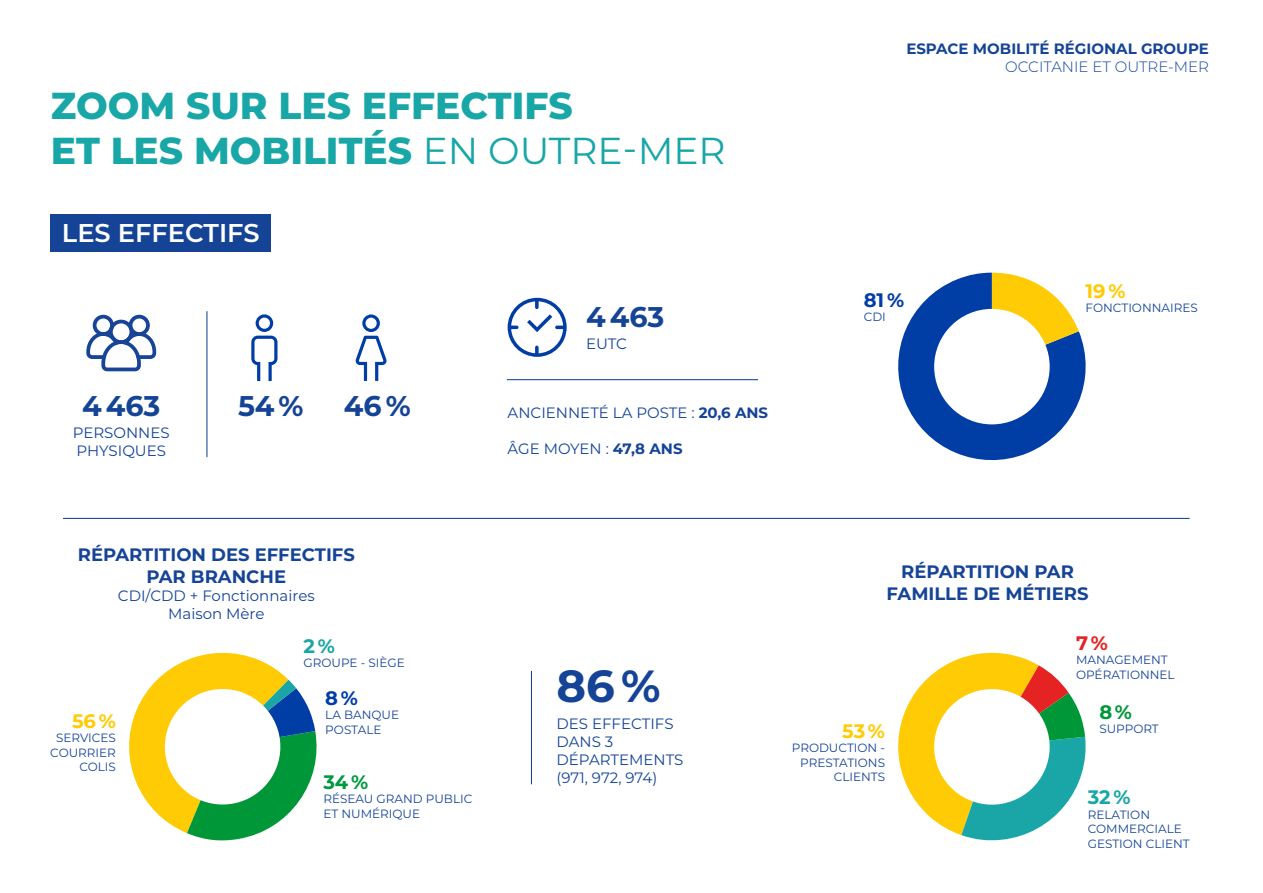
<style>
.page{position:relative;width:1263px;height:893px;background:#fff}
.page>*{position:absolute;margin:0;border:0;box-sizing:border-box;transform-origin:0 0}
.t1{font:700 45px "Montserrat";color:#154496}
.t2{font:800 37.5px/45px "Montserrat";color:#18a6a7}
.t3{font:700 28.5px "Montserrat";color:#154496}
.t4{font:600 25.65px "Montserrat";color:#fff}
.t5{font:700 19.5px "Montserrat";color:#ffcb05}
.t6{font:700 19.5px "Montserrat";color:#003da5}
.t7{font:700 19.5px "Montserrat";color:#1aa6a6}
.t8{font:700 19.5px "Montserrat";color:#009941}
.t9{font:700 19.5px "Montserrat";color:#e52323}
.t10{font:700 19.5px "Montserrat";color:#009739}
.t11{font:700 18px/21.6px "Montserrat";color:#154496;text-align:center}
.t12{font:15px/18px "Montserrat";color:#154496}
.t13{font:700 15px "Montserrat";color:#154496}
.t14{font:300 15px "Montserrat";color:#154496}
.t15{font:12px/14.4px "Montserrat";color:#154496}
.s1{font-weight:400}
.s2{font-weight:700}
</style>
<div class="page">
<svg style="left:86px;top:315px;width:70px;height:56px"></svg>
<svg style="left:355px;top:314px;width:32px;height:67px"></svg>
<svg style="left:251px;top:314px;width:26px;height:67px"></svg>
<hr style="left:507px;top:379px;width:251px;height:1px;background:#154496">
<hr style="left:63px;top:518px;width:1126px;height:1px;background:#154496">
<hr style="left:206px;top:311px;width:1px;height:146px;background:#154496">
<hr style="left:531px;top:671px;width:1px;height:113px;background:#154496">
<svg style="left:508px;top:298px;width:59px;height:59px"></svg>
<div style="left:51px;top:214px;width:220px;height:38px;background:#154496"></div>
<svg style="left:898px;top:273px;width:188px;height:188px"></svg>
<div style="left:934px;top:309px;width:116px;height:115px;background:#fff;border-radius:50%"></div>
<svg style="left:129px;top:652px;width:188px;height:189px"></svg>
<svg style="left:898px;top:652px;width:188px;height:189px"></svg>
<h2 class="t2" style="left:51px;top:81px;width:676px">ZOOM SUR LES EFFECTIFS<br>ET LES MOBILITÉS <span class="s1">EN OUTRE-MER</span></h2>
<h3 class="t4" style="left:62px;top:215px;width:199px">LES EFFECTIFS</h3>
<h3 class="t3" style="left:586px;top:296px;width:80px">4 463</h3>
<p class="t12" style="left:586px;top:334px;width:42px">EUTC</p>
<h3 class="t3" style="left:82px;top:385px;width:80px">4 463</h3>
<p class="t12" style="left:73px;top:423px;width:98px">PERSONNES<br>PHYSIQUES</p>
<h3 class="t3" style="left:238px;top:385px;width:67px">54 %</h3>
<h3 class="t3" style="left:344px;top:385px;width:68px">46 %</h3>
<p class="t12" style="left:508px;top:403px;width:262px">ANCIENNETÉ LA POSTE : <span class="s2">20,6 ANS</span></p>
<p class="t12" style="left:508px;top:439px;width:176px">ÂGE MOYEN : <span class="s2">47,8 ANS</span></p>
<p class="t13" style="left:906px;top:38px;width:304px">ESPACE MOBILITÉ RÉGIONAL GROUPE</p>
<p class="t14" style="left:1005px;top:57px;width:205px">OCCITANIE ET OUTRE-MER</p>
<h3 class="t6" style="left:864px;top:286px;width:42px">81 %</h3>
<p class="t15" style="left:864px;top:309px;width:24px">CDI</p>
<h3 class="t5" style="left:1086px;top:277px;width:41px">19 %</h3>
<p class="t15" style="left:1086px;top:300px;width:114px">FONCTIONNAIRES</p>
<h3 class="t11" style="left:78px;top:543px;width:279px">RÉPARTITION DES EFFECTIFS<br>PAR BRANCHE</h3>
<p class="t12" style="left:118px;top:586px;width:198px;text-align:center">CDI/CDD + Fonctionnaires<br>Maison Mère</p>
<h3 class="t5" style="left:72px;top:707px;width:45px">56 %</h3>
<p class="t15" style="left:50px;top:730px;width:67px;text-align:right">SERVICES<br>COURRIER<br>COLIS</p>
<h3 class="t7" style="left:303px;top:632px;width:33px">2 %</h3>
<p class="t15" style="left:303px;top:655px;width:103px">GROUPE - SIÈGE</p>
<h3 class="t6" style="left:325px;top:684px;width:34px">8 %</h3>
<p class="t15" style="left:325px;top:708px;width:75px">LA BANQUE<br>POSTALE</p>
<h3 class="t8" style="left:323px;top:768px;width:46px">34 %</h3>
<p class="t15" style="left:323px;top:791px;width:150px">RÉSEAU GRAND PUBLIC<br>ET NUMÉRIQUE</p>
<h1 class="t1" style="left:556px;top:654px;width:106px">86 %</h1>
<p class="t12" style="left:556px;top:714px;width:128px">DES EFFECTIFS<br>DANS 3<br>DÉPARTEMENTS (971, 972, 974)</p>
<h3 class="t11" style="left:886px;top:560px;width:203px">RÉPARTITION PAR<br>FAMILLE DE MÉTIERS</h3>
<h3 class="t5" style="left:842px;top:717px;width:44px">53 %</h3>
<p class="t15" style="left:792px;top:740px;width:95px;text-align:right">PRODUCTION -<br>PRESTATIONS<br>CLIENTS</p>
<h3 class="t9" style="left:1076px;top:629px;width:33px">7 %</h3>
<p class="t15" style="left:1076px;top:652px;width:100px">MANAGEMENT<br>OPÉRATIONNEL</p>
<h3 class="t10" style="left:1099px;top:698px;width:34px">8 %</h3>
<p class="t15" style="left:1099px;top:721px;width:61px">SUPPORT</p>
<h3 class="t7" style="left:1088px;top:783px;width:44px">32 %</h3>
<p class="t15" style="left:1088px;top:807px;width:104px">RELATION<br>COMMERCIALE<br>GESTION CLIENT</p>
</div>
